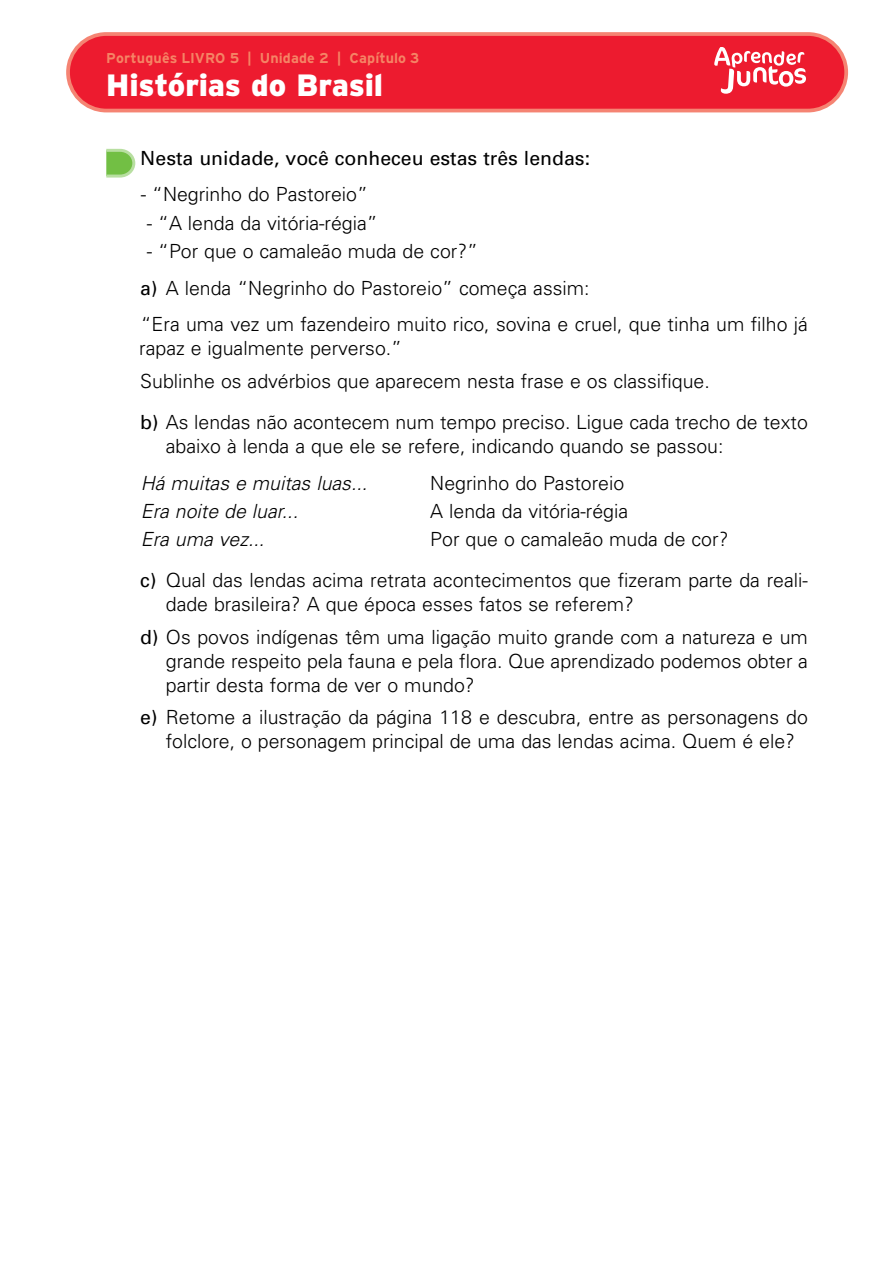
<style>
.page{position:relative;width:893px;height:1263px;background:#fff}
.page>*{position:absolute;margin:0;border:0;box-sizing:border-box;transform-origin:0 0}
.t1{font:900 30.75px "Interstate";letter-spacing:-.005em;color:#fff}
.t2{font:300 19.5px/24px "Univers";color:#000}
.t3{font:italic 300 19.5px "Univers";color:#000}
.t4{font:19.5px "Univers";color:#000}
.t5{font:700 14.25px "Interstate";letter-spacing:.005em;color:#f58465}
.s1{font-weight:400}
</style>
<div class="page">
<div style="left:68px;top:34px;width:778px;height:77px;background:#ed1b2f;border-radius:38px"></div>
<div style="left:66px;top:32px;width:782px;height:80px;border:4px solid #f58473;border-radius:38px"></div>
<svg style="left:714px;top:47px;width:92px;height:47px"></svg>
<svg style="left:106px;top:149px;width:29px;height:29px"></svg>
<p class="t5" style="left:106px;top:50px;width:315px">Português LIVRO 5 | Unidade 2 | Capítulo 3</p>
<h1 class="t1" style="left:106px;top:67px;width:278px">Histórias do Brasil</h1>
<p class="t4" style="left:140px;top:145px;width:451px">Nesta unidade, você conheceu estas três lendas:</p>
<p class="t2" style="left:141px;top:182px;width:229px">- “Negrinho do Pastoreio”</p>
<p class="t2" style="left:147px;top:210px;width:232px">- “A lenda da vitória-régia”</p>
<p class="t2" style="left:140px;top:232px;width:669px;line-height:36.8px;text-indent:6px">- “Por que o camaleão muda de cor?”<br><span class="s1">a)</span> A lenda “Negrinho do Pastoreio” começa assim:<br>“Era uma vez um fazendeiro muito rico, sovina e cruel, que tinha um filho já</p>
<p class="t2" style="left:139px;top:332px;width:572px;line-height:32.5px">rapaz e igualmente perverso.”<br>Sublinhe os advérbios que aparecem nesta frase e os classifique.</p>
<p class="t2" style="left:166px;top:409px;width:643px;text-indent:-26px"><span class="s1">b)</span> As lendas não acontecem num tempo preciso. Ligue cada trecho de texto abaixo à lenda a que ele se refere, indicando quando se passou:</p>
<p class="t3" style="left:141px;top:471px;width:228px">Há muitas e muitas luas...</p>
<p class="t2" style="left:430px;top:470px;width:195px">Negrinho do Pastoreio</p>
<p class="t3" style="left:141px;top:499px;width:159px">Era noite de luar...</p>
<p class="t2" style="left:430px;top:498px;width:199px">A lenda da vitória-régia</p>
<p class="t3" style="left:141px;top:527px;width:125px">Era uma vez...</p>
<p class="t2" style="left:140px;top:518px;width:669px;line-height:41px;text-indent:290px">Por que o camaleão muda de cor?<br><span class="s1">c)</span> Qual das lendas acima retrata acontecimentos que fizeram parte da reali-</p>
<p class="t2" style="left:140px;top:587px;width:669px;line-height:32.5px;text-indent:26px">dade brasileira? A que época esses fatos se referem?<br><span class="s1">d)</span> Os povos indígenas têm uma ligação muito grande com a natureza e um</p>
<p class="t2" style="left:166px;top:648px;width:643px">grande respeito pela fauna e pela flora. Que aprendizado podemos obter a partir desta forma de ver o mundo?</p>
<p class="t2" style="left:166px;top:705px;width:644px;text-indent:-26px"><span class="s1">e)</span> Retome a ilustração da página 118 e descubra, entre as personagens do folclore, o personagem principal de uma das lendas acima. Quem é ele?</p>
</div>
